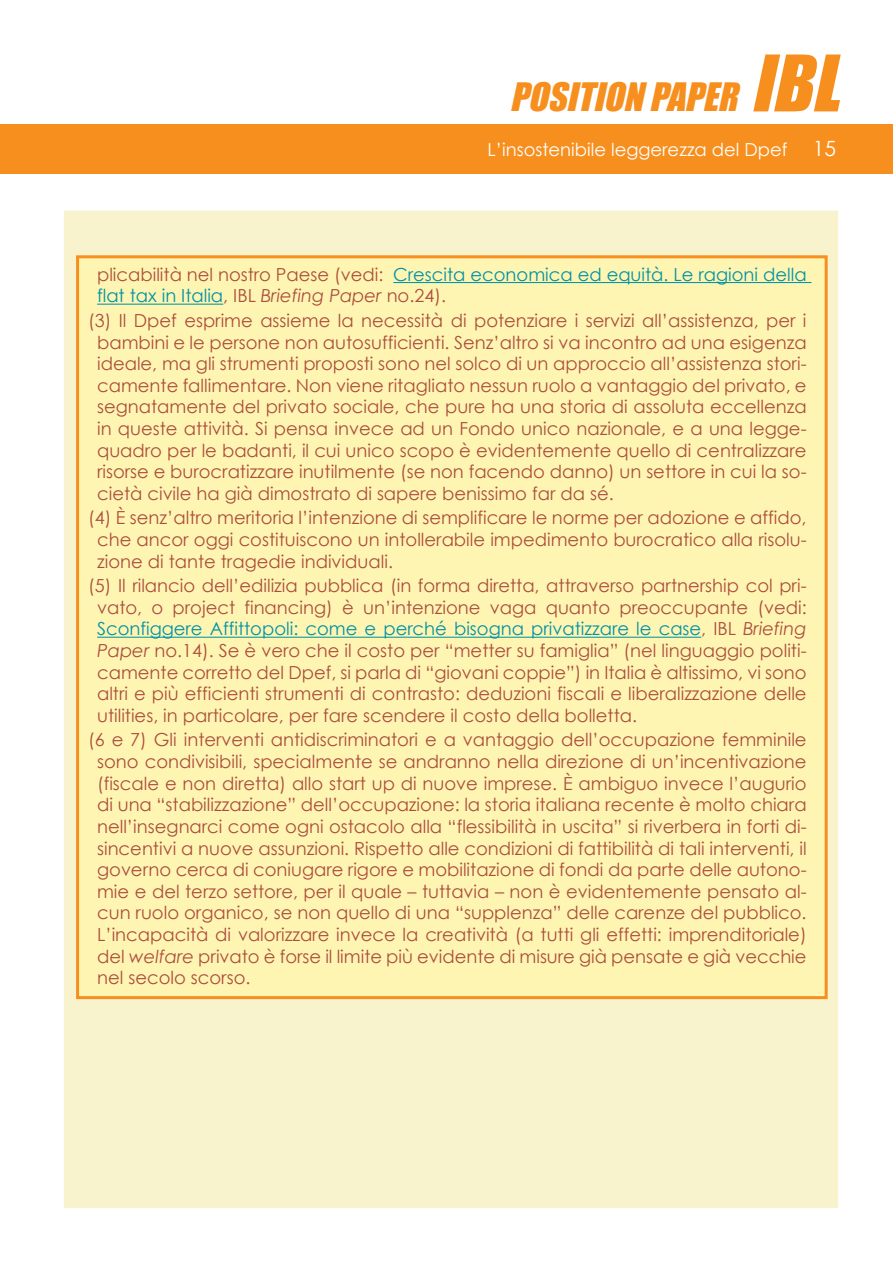
<style>
.page{position:relative;width:893px;height:1263px;background:#fff}
.page>*{position:absolute;margin:0;border:0;box-sizing:border-box;transform-origin:0 0}
.t1{font:italic 36px "Impact";color:#f78f1e}
.t2{font:18px/21.6px "Century Gothic";color:#ab4e3d;text-align:justify}
.t3{font:18px/21.6px "Century Gothic";color:#0092a5}
.t4{font:18px "Century Gothic";color:#fff}
.s1{font-size:72px}
.s2{font-size:21px}
.s3{color:#ab4e3d}
.s4{font-style:italic;color:#ab4e3d}
.s5{color:#0092a5}
.s6{font-style:italic}
</style>
<div class="page">
<div style="left:0;top:124px;width:893px;height:49px;background:#f78f1e"></div>
<div style="left:63px;top:210px;width:776px;height:998px;background:#f8f3cc"></div>
<div style="left:78px;top:257px;width:748px;height:741px;background:#fff5b3"></div>
<hr style="left:393px;top:282px;width:418px;height:1px;background:#0092a5">
<hr style="left:97px;top:304px;width:126px;height:1px;background:#0092a5">
<hr style="left:97px;top:637px;width:604px;height:1px;background:#0092a5">
<div style="left:76px;top:255px;width:752px;height:744px;border:3px solid #f78f1e"></div>
<h1 class="t1" style="left:510px;top:75px;width:348px">POSITION PAPER <span class="s1">IBL</span></h1>
<p class="t4" style="left:488px;top:139px;width:350px">L’insostenibile leggerezza del Dpef <span class="s2">15</span></p>
<p class="t3" style="left:97px;top:263px;width:711px"><span class="s3">plicabilità nel nostro Paese (vedi:</span> Crescita economica ed equità. Le ragioni della flat tax in Italia<span class="s3">, IBL</span> <span class="s4">Briefing Paper</span> <span class="s3">no.24).</span></p>
<p class="t2" style="left:97px;top:309px;width:711px;text-indent:-9px">(3) Il Dpef esprime assieme la necessità di potenziare i servizi all’assistenza, per i bambini e le persone non autosufficienti. Senz’altro si va incontro ad una esigenza ideale, ma gli strumenti proposti sono nel solco di un approccio all’assistenza stori&shy;camente fallimentare. Non viene ritagliato nessun ruolo a vantaggio del privato, e segnatamente del privato sociale, che pure ha una storia di assoluta eccellenza in queste attività. Si pensa invece ad un Fondo unico nazionale, e a una legge&shy;quadro per le badanti, il cui unico scopo è evidentemente quello di centralizzare risorse e burocratizzare inutilmente (se non facendo danno) un settore in cui la so&shy;cietà civile ha già dimostrato di sapere benissimo far da sé.</p>
<p class="t2" style="left:97px;top:507px;width:711px;text-indent:-9px">(4) È senz’altro meritoria l’intenzione di semplificare le norme per adozione e affido, che ancor oggi costituiscono un intollerabile impedimento burocratico alla risolu&shy;zione di tante tragedie individuali.</p>
<p class="t2" style="left:97px;top:575px;width:711px;text-indent:-9px">(5) Il rilancio dell’edilizia pubblica (in forma diretta, attraverso partnership col pri&shy;vato, o project financing) è un’intenzione vaga quanto preoccupante (vedi:<br><span class="s5">Sconfiggere Affittopoli: come e perché bisogna privatizzare le case</span>, IBL <span class="s6">Briefing Paper</span> no.14). Se è vero che il costo per “metter su famiglia” (nel linguaggio politi&shy;camente corretto del Dpef, si parla di “giovani coppie”) in Italia è altissimo, vi sono altri e più efficienti strumenti di contrasto: deduzioni fiscali e liberalizzazione delle utilities, in particolare, per fare scendere il costo della bolletta.</p>
<p class="t2" style="left:97px;top:729px;width:711px;text-indent:-9px">(6 e 7) Gli interventi antidiscriminatori e a vantaggio dell’occupazione femminile sono condivisibili, specialmente se andranno nella direzione di un’incentivazione (fiscale e non diretta) allo start up di nuove imprese. È ambiguo invece l’augurio di una “stabilizzazione” dell’occupazione: la storia italiana recente è molto chiara nell’insegnarci come ogni ostacolo alla “flessibilità in uscita” si riverbera in forti di&shy;sincentivi a nuove assunzioni. Rispetto alle condizioni di fattibilità di tali interventi, il governo cerca di coniugare rigore e mobilitazione di fondi da parte delle autono&shy;mie e del terzo settore, per il quale – tuttavia – non è evidentemente pensato al&shy;cun ruolo organico, se non quello di una “supplenza” delle carenze del pubblico.<br>L’incapacità di valorizzare invece la creatività (a tutti gli effetti: imprenditoriale) del <span class="s6">welfare</span> privato è forse il limite più evidente di misure già pensate e già vecchie nel secolo scorso.</p>
</div>
